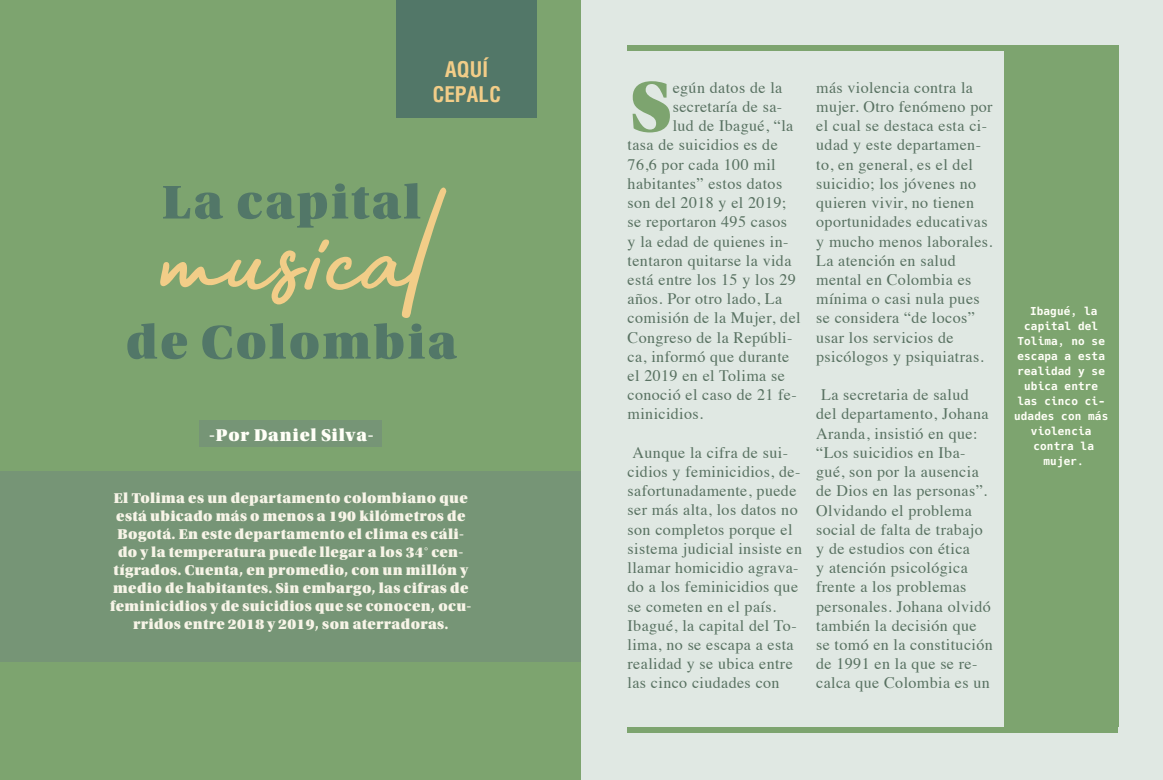
<style>
.page{position:relative;width:1163px;height:780px;background:#fff}
.page>*{position:absolute;margin:0;border:0;box-sizing:border-box;transform-origin:0 0}
.t1{font:150px "Bahagia";color:#f2cd88}
.t2{font:75.1px "Utopia Std Black Headline";color:#7da46f}
.t3{font:50px "Utopia Std Black Headline";letter-spacing:.05em;color:#527768}
.t4{font:700 21px/25.2px "Arena Condensed";color:#f2cd88;text-align:center}
.t5{font:18px "Utopia Std Black Headline";letter-spacing:.05em;color:#fffff7}
.t6{font:16px/19.2px "Times";letter-spacing:.025em;color:#587161}
.t7{font:15px/18px "Utopia Std Black Headline";letter-spacing:.025em;color:#f7f4e7;text-align:center}
.t8{font:700 11px/15px "Hack";letter-spacing:.01em;color:#fffff7;text-align:center}
</style>
<div class="page">
<div style="left:0;top:0;width:581px;height:780px;background:#7da46f"></div>
<div style="left:396px;top:0;width:141px;height:117px;background:#527768"></div>
<div style="left:199px;top:420px;width:183px;height:26px;background:#769576"></div>
<div style="left:0;top:471px;width:581px;height:190px;background:#769576"></div>
<div style="left:581px;top:0;width:581px;height:780px;background:#e0e8e3"></div>
<div style="left:1003px;top:45px;width:115px;height:682px;background:#7da46f"></div>
<div style="left:627px;top:45px;width:491px;height:6px;background:#7da46f"></div>
<div style="left:627px;top:727px;width:491px;height:6px;background:#7da46f"></div>
<h3 class="t4" style="left:432px;top:57px;width:70px">AQUÍ<br>CEPALC</h3>
<h3 class="t3" style="left:162px;top:176px;width:260px">La capital</h3>
<h1 class="t1" style="left:156px;top:149px;width:271px">musical</h1>
<h3 class="t3" style="left:126px;top:316px;width:332px">de Colombia</h3>
<p class="t5" style="left:209px;top:425px;width:166px">-Por Daniel Silva-</p>
<p class="t7" style="left:110px;top:489px;width:363px">El Tolima es un departamento colombiano que está ubicado más o menos a 190 kilómetros de Bogotá. En este departamento el clima es cáli&shy;do y la temperatura puede llegar a los 34° cen&shy;tígrados. Cuenta, en promedio, con un millón y medio de habitantes. Sin embargo, las cifras de feminicidios y de suicidios que se conocen, ocu&shy;rridos entre 2018 y 2019, son aterradoras.</p>
<h2 class="t2" style="left:631px;top:68px;width:41px">S</h2>
<p class="t6" style="left:672px;top:76px;width:111px">egún datos de la</p>
<p class="t6" style="left:672px;top:96px;width:111px">secretaría de sa-</p>
<p class="t6" style="left:672px;top:115px;width:122px">lud de Ibagué, “la</p>
<p class="t6" style="left:627px;top:134px;width:152px">tasa de suicidios es de</p>
<p class="t6" style="left:627px;top:153px;width:149px">76,6 por cada 100 mil</p>
<p class="t6" style="left:627px;top:172px;width:156px">habitantes” estos datos</p>
<p class="t6" style="left:627px;top:192px;width:160px">son del 2018 y el 2019;</p>
<p class="t6" style="left:627px;top:211px;width:161px">se reportaron 495 casos</p>
<p class="t6" style="left:627px;top:230px;width:162px">y la edad de quienes in-</p>
<p class="t6" style="left:627px;top:249px;width:165px">tentaron quitarse la vida</p>
<p class="t6" style="left:627px;top:268px;width:170px">está entre los 15 y los 29</p>
<p class="t6" style="left:627px;top:288px;width:156px">años. Por otro lado, La</p>
<p class="t6" style="left:627px;top:307px;width:174px">comisión de la Mujer, del</p>
<p class="t6" style="left:627px;top:326px;width:166px">Congreso de la Repúbli-</p>
<p class="t6" style="left:627px;top:345px;width:163px">ca, informó que durante</p>
<p class="t6" style="left:627px;top:364px;width:159px">el 2019 en el Tolima se</p>
<p class="t6" style="left:627px;top:384px;width:171px">conoció el caso de 21 fe-</p>
<p class="t6" style="left:627px;top:403px;width:77px">minicidios.</p>
<p class="t6" style="left:627px;top:441px;width:176px;text-indent:5px">Aunque la cifra de sui&shy;cidios y feminicidios, de&shy;safortunadamente, puede ser más alta, los datos no son completos porque el sistema judicial insiste en llamar homicidio agrava&shy;do a los feminicidios que se cometen en el país.<br>Ibagué, la capital del To&shy;lima, no se escapa a esta realidad y se ubica entre las cinco ciudades con</p>
<p class="t6" style="left:816px;top:76px;width:178px">más violencia contra la mujer. Otro fenómeno por el cual se destaca esta ci&shy;udad y este departamen&shy;to, en general, es el del suicidio; los jóvenes no quieren vivir, no tienen oportunidades educativas y mucho menos laborales.<br>La atención en salud mental en Colombia es mínima o casi nula pues se considera “de locos” usar los servicios de psicólogos y psiquiatras.</p>
<p class="t6" style="left:816px;top:384px;width:178px;text-indent:5px">La secretaria de salud del departamento, Johana<br>Aranda, insistió en que: “Los suicidios en Iba&shy;gué, son por la ausencia de Dios en las personas”.<br>Olvidando el problema social de falta de trabajo y de estudios con ética<br>y atención psicológica frente a los problemas personales. Johana olvidó también la decisión que se tomó en la constitución de 1991 en la que se re&shy;calca que Colombia es un</p>
<p class="t8" style="left:1013px;top:304px;width:96px">Ibagué, la capital del<br>Tolima, no se escapa a esta realidad y se ubica entre las cinco ci&shy;udades con más violencia contra la mujer.</p>
</div>
